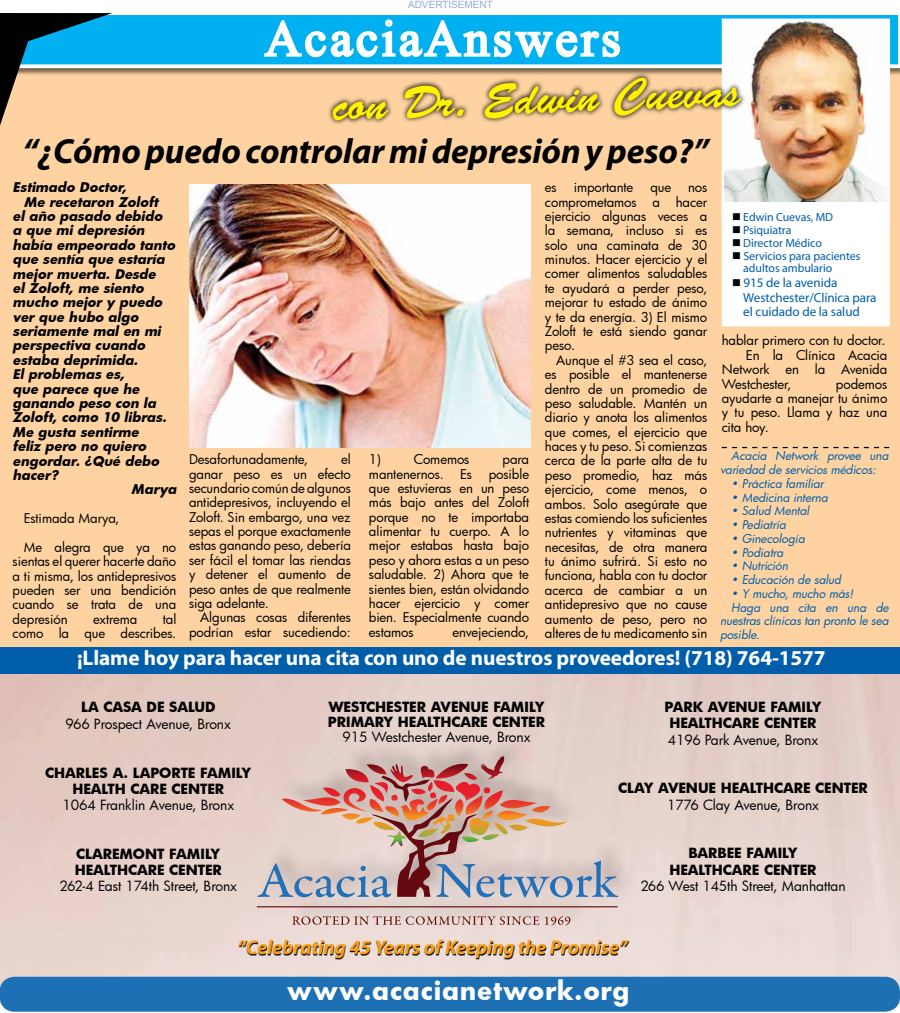
<style>
.page{position:relative;width:900px;height:1013px;background:#fff}
.page>*{position:absolute;margin:0;border:0;box-sizing:border-box;transform-origin:0 0}
.t1{font:50px "Times New Roman";letter-spacing:.07em;color:#fff}
.t2{font:45px "Brush Script Std";color:#fff200}
.t3{font:italic 700 35px "Myriad Pro";letter-spacing:-.005em;color:#000}
.t4{font:700 25px "Futura";letter-spacing:.035em;color:#fff}
.t5{font:700 21.25px "Myriad Pro";letter-spacing:-.005em;color:#fff}
.t6{font:italic 700 20px "Myriad Pro";letter-spacing:-.005em;color:#f9a01b}
.t7{font:700 13.75px/16.2px "Futura";letter-spacing:-.005em;color:#000}
.t8{font:13.75px "Futura";letter-spacing:-.01em;color:#000}
.t9{font:13.12px/14.4px "Futura";letter-spacing:-.005em;color:#000;text-align:justify}
.t10{font:italic 700 13.12px "Futura";letter-spacing:-.25em;color:#000}
.t11{font:13.12px/14.6px "Myriad Pro";letter-spacing:-.005em;color:#005daa}
.t12{font:italic 11.88px/13.8px "Futura";letter-spacing:-.005em;color:#005daa}
.t13{font:11.88px/12.8px "Myriad Pro";letter-spacing:-.005em;color:#005daa}
.t14{font:10px "Arial";color:#95a9d6}
.s1{color:#000}
</style>
<div class="page">
<div style="left:0;top:13px;width:900px;height:719px;background:#fed3a1"></div>
<div style="left:6px;top:11px;width:894px;height:65px;background:#000;opacity:.52"></div>
<svg style="left:9px;top:11px;width:891px;height:57px;background:#43c4f3"></svg>
<img style="left:0;top:673px;width:900px;height:330px">
<img style="left:246px;top:725px;width:401px;height:207px">
<svg style="left:292px;top:916px;width:278px;height:9px;background:#caa9a7"></svg>
<hr style="left:257px;top:906px;width:361px;height:1px;background:#64090f">
<svg style="left:257px;top:755px;width:361px;height:142px;background:#cdb0ab"></svg>
<svg style="left:0;top:13px;width:112px;height:113px"></svg>
<div style="left:0;top:976px;width:900px;height:35px;background:#1d70b4;border-radius:15px"></div>
<img style="left:725px;top:22px;width:162px;height:180px">
<div style="left:722px;top:19px;width:168px;height:204px;border:2px solid #fff"></div>
<div style="left:327px;top:72px;width:420px;height:54px;background:#000;opacity:.85"></div>
<svg style="left:722px;top:447px;width:167px;height:1px"></svg>
<div style="left:722px;top:203px;width:167px;height:123px;background:#fff"></div>
<div style="left:722px;top:202px;width:168px;height:124px;border:1px solid #fff"></div>
<svg style="left:239px;top:940px;width:390px;height:19px;background:#a39895"></svg>
<svg style="left:263px;top:17px;width:359px;height:42px;background:#45c5f4"></svg>
<div style="left:0;top:647px;width:900px;height:26px;background:#005daa"></div>
<img style="left:189px;top:184px;width:341px;height:263px">
<p class="t14" style="left:408px;top:-2px;width:86px">ADVERTISEMENT</p>
<h1 class="t1" style="left:265px;top:5px;width:357px">AcaciaAnswers</h1>
<h2 class="t2" style="left:332px;top:80px;width:410px;rotate:-2deg">con Dr. Edwin Cuevas</h2>
<h3 class="t3" style="left:22px;top:129px;width:688px">“¿Cómo puedo controlar mi depresión y peso?”</h3>
<p class="t10" style="left:13px;top:178px;width:116px">Estimado Doctor,</p>
<p class="t10" style="left:24px;top:192px;width:139px">Me recetaron Zoloft</p>
<p class="t10" style="left:13px;top:207px;width:155px">el año pasado debido</p>
<p class="t10" style="left:13px;top:221px;width:137px">a que mi depresión</p>
<p class="t10" style="left:13px;top:236px;width:167px">había empeorado tanto</p>
<p class="t10" style="left:13px;top:250px;width:157px">que sentía que estaría</p>
<p class="t10" style="left:13px;top:264px;width:148px">mejor muerta. Desde</p>
<p class="t10" style="left:13px;top:279px;width:136px">el Zoloft, me siento</p>
<p class="t10" style="left:13px;top:293px;width:154px">mucho mejor y puedo</p>
<p class="t10" style="left:13px;top:307px;width:131px">ver que hubo algo</p>
<p class="t10" style="left:13px;top:322px;width:153px">seriamente mal en mi</p>
<p class="t10" style="left:13px;top:336px;width:137px">perspectiva cuando</p>
<p class="t10" style="left:13px;top:351px;width:130px">estaba deprimida.</p>
<p class="t10" style="left:13px;top:365px;width:114px">El problemas es,</p>
<p class="t10" style="left:13px;top:379px;width:132px">que parece que he</p>
<p class="t10" style="left:13px;top:394px;width:148px">ganando peso con la</p>
<p class="t10" style="left:13px;top:408px;width:159px">Zoloft, como 10 libras.</p>
<p class="t10" style="left:13px;top:422px;width:131px">Me gusta sentirme</p>
<p class="t10" style="left:13px;top:437px;width:138px">feliz pero no quiero</p>
<p class="t10" style="left:13px;top:451px;width:151px">engordar. ¿Qué debo</p>
<p class="t10" style="left:13px;top:466px;width:50px">hacer?</p>
<p class="t10" style="left:131px;top:480px;width:50px">Marya</p>
<p class="t9" style="left:24px;top:503px;width:154px;line-height:28.8px">Estimada Marya,<br>Me alegra que ya no</p>
<p class="t9" style="left:13px;top:554px;width:165px">sientas el querer hacerte daño a ti misma, los antidepresivos pueden ser una bendición cuando se trata de una depresión</p>
<p class="t9" style="left:13px;top:611px;width:165px;text-align:right">tal<br>como la que describes.</p>
<p class="t9" style="left:93px;top:611px;width:46px">extrema</p>
<p class="t9" style="left:189px;top:452px;width:121px">Desafortunadamente,</p>
<p class="t9" style="left:189px;top:452px;width:163px;text-indent:152px">el ganar peso es un efecto secundario común de algunos antidepresivos, incluyendo el Zoloft. Sin embargo, una vez sepas el porque exactamente estas ganando peso, debería ser fácil el tomar las riendas y detener el aumento de peso antes de que realmente siga adelante.</p>
<p class="t9" style="left:189px;top:610px;width:163px;text-align:right">Algunas cosas diferentes podrían estar sucediendo:</p>
<p class="t9" style="left:369px;top:452px;width:13px">1)</p>
<p class="t9" style="left:414px;top:452px;width:57px">Comemos</p>
<p class="t9" style="left:503px;top:452px;width:28px">para</p>
<p class="t9" style="left:369px;top:466px;width:76px">mantenernos.</p>
<p class="t9" style="left:460px;top:466px;width:13px">Es</p>
<p class="t9" style="left:369px;top:466px;width:162px;text-indent:120px">posible que estuvieras en un peso más bajo antes del Zoloft porque no te importaba alimentar tu cuerpo. A lo mejor estabas hasta bajo peso y ahora estas a un peso saludable. 2) Ahora que te sientes bien, están olvidando hacer ejercicio y comer bien. Especialmente cuando estamos</p>
<p class="t9" style="left:453px;top:624px;width:78px">envejeciendo,</p>
<p class="t9" style="left:545px;top:180px;width:13px">es</p>
<p class="t9" style="left:574px;top:180px;width:61px">importante</p>
<p class="t9" style="left:650px;top:180px;width:22px">que</p>
<p class="t9" style="left:545px;top:180px;width:164px;text-indent:143px">nos comprometamos a hacer ejercicio algunas veces a la semana, incluso si es solo una caminata de 30 minutos. Hacer ejercicio y el comer alimentos saludables te ayudará a perder peso, mejorar tu estado de ánimo y te da energía. 3) El mismo Zoloft te está siendo ganar peso.</p>
<p class="t9" style="left:545px;top:352px;width:164px;text-indent:11px">Aunque el #3 sea el caso, es posible el mantenerse dentro de un promedio de peso saludable. Mantén un diario y anota los alimentos que comes, el ejercicio que haces y tu peso. Si comienzas cerca de la parte alta de tu peso promedio, haz más ejercicio, come menos, o ambos. Solo asegúrate que estas comiendo los suficientes nutrientes y vitaminas que necesitas, de otra manera tu ánimo sufrirá. Si esto no funciona, habla con tu doctor acerca de cambiar a un antidepresivo que no cause aumento de peso, pero no alteres de tu medicamento sin</p>
<p class="t13" style="left:732px;top:211px;width:103px"><span class="s1">■</span> Edwin Cuevas, MD</p>
<p class="t13" style="left:732px;top:224px;width:61px"><span class="s1">■</span> Psiquiatra</p>
<p class="t13" style="left:732px;top:236px;width:91px"><span class="s1">■</span> Director Médico</p>
<p class="t13" style="left:743px;top:249px;width:119px;text-indent:-11px"><span class="s1">■</span> Servicios para pacientes adultos ambulario</p>
<p class="t11" style="left:743px;top:275px;width:135px;text-indent:-11px"><span class="s1">■</span> 915 de la avenida<br>Westchester/Clínica para el cuidado de la salud</p>
<p class="t9" style="left:722px;top:333px;width:165px">hablar primero con tu doctor.</p>
<p class="t9" style="left:746px;top:347px;width:143px">En la Clínica Acacia</p>
<p class="t9" style="left:722px;top:362px;width:167px">Network en la Avenida</p>
<p class="t9" style="left:722px;top:376px;width:71px">Westchester,</p>
<p class="t9" style="left:722px;top:376px;width:167px;text-indent:114px">podemos ayudarte a manejar tu ánimo y tu peso. Llama y haz una cita hoy.</p>
<p class="t12" style="left:720px;top:449px;width:170px;text-indent:11px">Acacia Network provee una variedad de servicios médicos:</p>
<p class="t12" style="left:731px;top:476px;width:94px">• Práctica familiar</p>
<p class="t12" style="left:731px;top:490px;width:98px">• Medicina interna</p>
<p class="t12" style="left:731px;top:504px;width:79px">• Salud Mental</p>
<p class="t12" style="left:731px;top:517px;width:56px">• Pediatría</p>
<p class="t12" style="left:731px;top:531px;width:75px">• Ginecología</p>
<p class="t12" style="left:731px;top:545px;width:54px">• Podiatra</p>
<p class="t12" style="left:731px;top:559px;width:58px">• Nutrición</p>
<p class="t12" style="left:731px;top:572px;width:111px">• Educación de salud</p>
<p class="t12" style="left:731px;top:586px;width:124px">• Y mucho, mucho más!</p>
<p class="t12" style="left:731px;top:600px;width:159px">Haga una cita en una de</p>
<p class="t12" style="left:720px;top:614px;width:170px">nuestras clínicas tan pronto le sea</p>
<p class="t12" style="left:720px;top:627px;width:41px">posible.</p>
<h3 class="t5" style="left:77px;top:644px;width:750px">¡Llame hoy para hacer una cita con uno de nuestros proveedores! (718) 764-1577</h3>
<p class="t7" style="left:81px;top:698px;width:134px">LA CASA DE SALUD</p>
<p class="t8" style="left:66px;top:714px;width:167px">966 Prospect Avenue, Bronx</p>
<p class="t7" style="left:45px;top:763px;width:208px;text-align:center">CHARLES A. LAPORTE FAMILY<br>HEALTH CARE CENTER</p>
<p class="t8" style="left:62px;top:795px;width:173px">1064 Franklin Avenue, Bronx</p>
<p class="t7" style="left:75px;top:845px;width:149px">CLAREMONT FAMILY<br>HEALTHCARE CENTER</p>
<p class="t8" style="left:60px;top:877px;width:179px">262-4 East 174th Street, Bronx</p>
<p class="t7" style="left:328px;top:699px;width:219px;line-height:15px">WESTC HESTER AVENUE FAMILY<br>PRIMARY HEALTHCARE CENTER</p>
<p class="t8" style="left:342px;top:727px;width:190px">915 Westchester Avenue, Bronx</p>
<p class="t7" style="left:664px;top:698px;width:159px;text-align:center">PARK AVENUE FAMILY<br>HEALTHCARE CENTER</p>
<p class="t8" style="left:668px;top:730px;width:152px">4196 Park Avenue, Bronx</p>
<p class="t7" style="left:618px;top:779px;width:251px">CLAY AVENUE HEALTHCARE CENTER</p>
<p class="t8" style="left:667px;top:795px;width:153px">1776 Clay Avenue, Bronx</p>
<p class="t7" style="left:688px;top:844px;width:38px">BARBEE</p>
<p class="t7" style="left:669px;top:844px;width:149px;text-indent:77px">FAMILY<br>HEALTHCARE CENTER</p>
<p class="t8" style="left:640px;top:876px;width:207px">266 West 145th Street, Manhattan</p>
<h3 class="t6" style="left:237px;top:934px;width:392px">“Celebrating 45 Years of Keeping the Promise”</h3>
<h3 class="t4" style="left:287px;top:972px;width:344px">WWW.ACACIANETWORK.ORG</h3>
</div>
